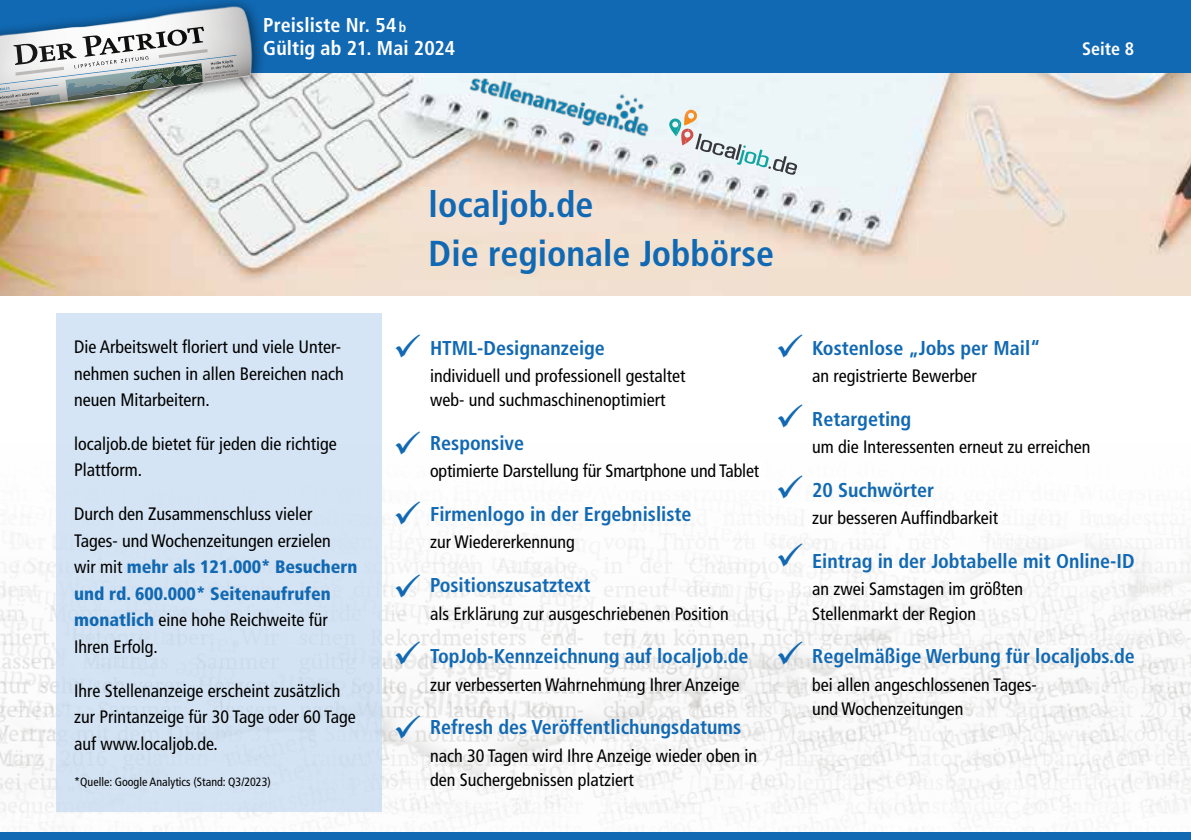
<style>
.page{position:relative;width:1191px;height:840px;background:#fff}
.page>*{position:absolute;margin:0;border:0;box-sizing:border-box;transform-origin:0 0}
.t1{font:700 condensed 36px/48.8px "Frutiger";color:#1169b3}
.t2{font:36px/69.8px "Wingdings";color:#1169b3;text-align:justify}
.t3{font:700 condensed 20px "Frutiger";color:#1169b3}
.t4{font:700 condensed 20px/23px "Frutiger";letter-spacing:.005em;color:#fff}
.t5{font:condensed 18px/26.6px "Frutiger";color:#000}
.t6{font:700 condensed 18px "Frutiger";color:#fff}
.t7{font:condensed 12px "Frutiger";color:#000}
.s1{font-size:14px}
.s2{font-weight:900;color:#1169b3}
</style>
<div class="page">
<div style="left:0;top:0;width:1191px;height:74px;background:#1169b3"></div>
<img style="left:0;top:74px;width:1191px;height:221px">
<svg style="left:680px;top:110px;width:117px;height:71px"></svg>
<img style="left:680px;top:121px;width:1px;height:15px">
<img style="left:684px;top:110px;width:10px;height:15px">
<img style="left:669px;top:118px;width:11px;height:18px">
<img style="left:465px;top:74px;width:194px;height:70px">
<img style="left:0;top:437px;width:1191px;height:394px">
<div style="left:57px;top:313px;width:325px;height:498px;background:#d4e4f4"></div>
<div style="left:0;top:831px;width:1191px;height:8px;background:#1169b3"></div>
<div style="left:0;top:0;width:266px;height:125px;background:#000;opacity:.65"></div>
<img style="left:0;top:7px;width:253px;height:104px">
<svg style="left:0;top:7px;width:252px;height:102px"></svg>
<svg style="left:778px;top:640px;width:24px;height:24px"></svg>
<svg style="left:396px;top:437px;width:24px;height:86px"></svg>
<svg style="left:396px;top:573px;width:24px;height:91px"></svg>
<svg style="left:396px;top:714px;width:24px;height:24px"></svg>
<p class="t4" style="left:263px;top:14px;width:193px">Preisliste Nr. 54 <span class="s1">b<br></span>Gültig ab 21. Mai 2024</p>
<p class="t6" style="left:1082px;top:38px;width:54px">Seite 8</p>
<p class="t5" style="left:74px;top:333px;width:271px">Die Arbeitswelt floriert und viele Unter&shy;nehmen suchen in allen Bereichen nach neuen Mitarbeitern.</p>
<p class="t5" style="left:74px;top:430px;width:264px">localjob.de bietet für jeden die richtige<br>Plattform.</p>
<p class="t5" style="left:74px;top:500px;width:285px">Durch den Zusammenschluss vieler<br>Tages- und Wochenzeitungen erzielen<br>wir mit <span class="s2">mehr als 121.000* Besuchern und rd. 600.000* Seitenaufrufen monatlich</span> eine hohe Reichweite für<br>Ihren Erfolg.</p>
<p class="t5" style="left:74px;top:676px;width:283px">Ihre Stellenanzeige erscheint zusätzlich zur Printanzeige für 30 Tage oder 60 Tage auf www.localjob.de.</p>
<p class="t7" style="left:74px;top:774px;width:198px">*Quelle: Google Analytics (Stand: Q3/2023)</p>
<h1 class="t1" style="left:429px;top:180px;width:347px">localjob.de<br>Die regionale Jobbörse</h1>
<p class="t3" style="left:430px;top:335px;width:176px">HTML-Designanzeige</p>
<p class="t5" style="left:430px;top:363px;width:257px;line-height:24.4px">individuell und professionell gestaltet web- und suchmaschinenoptimiert</p>
<p class="t3" style="left:430px;top:431px;width:96px">Responsive</p>
<p class="t5" style="left:430px;top:457px;width:331px">optimierte Darstellung für Smartphone und Tablet</p>
<p class="t3" style="left:430px;top:502px;width:263px">Firmenlogo in der Ergebnisliste</p>
<p class="t5" style="left:430px;top:528px;width:146px">zur Wiedererkennung</p>
<p class="t3" style="left:430px;top:573px;width:162px">Positionszusatztext</p>
<p class="t5" style="left:430px;top:599px;width:300px">als Erklärung zur ausgeschriebenen Position</p>
<p class="t3" style="left:430px;top:644px;width:320px">TopJob-Kennzeichnung auf localjob.de</p>
<p class="t5" style="left:430px;top:670px;width:311px">zur verbesserten Wahrnehmung Ihrer Anzeige</p>
<p class="t3" style="left:430px;top:715px;width:313px">Refresh des Veröffentlichungsdatums</p>
<p class="t5" style="left:430px;top:743px;width:329px;line-height:24.4px">nach 30 Tagen wird Ihre Anzeige wieder oben in den Suchergebnissen platziert</p>
<h1 class="t2" style="left:775px;top:314px;width:30px">✓ ✓ ✓ ✓</h1>
<p class="t3" style="left:812px;top:335px;width:230px">Kostenlose „Jobs per Mail“</p>
<p class="t5" style="left:812px;top:362px;width:166px">an registrierte Bewerber</p>
<p class="t3" style="left:812px;top:406px;width:101px">Retargeting</p>
<p class="t5" style="left:812px;top:433px;width:280px">um die Interessenten erneut zu erreichen</p>
<p class="t3" style="left:812px;top:477px;width:123px">20 Suchwörter</p>
<p class="t5" style="left:812px;top:504px;width:187px">zur besseren Auffindbarkeit</p>
<p class="t3" style="left:812px;top:548px;width:324px">Eintrag in der Jobtabelle mit Online-ID</p>
<p class="t5" style="left:812px;top:576px;width:212px;line-height:24.4px">an zwei Samstagen im größten<br>Stellenmarkt der Region</p>
<p class="t3" style="left:812px;top:644px;width:324px">Regelmäßige Werbung für localjobs.de</p>
<p class="t5" style="left:812px;top:672px;width:226px;line-height:24.4px">bei allen angeschlossenen Tages&shy;und Wochenzeitungen</p>
</div>
